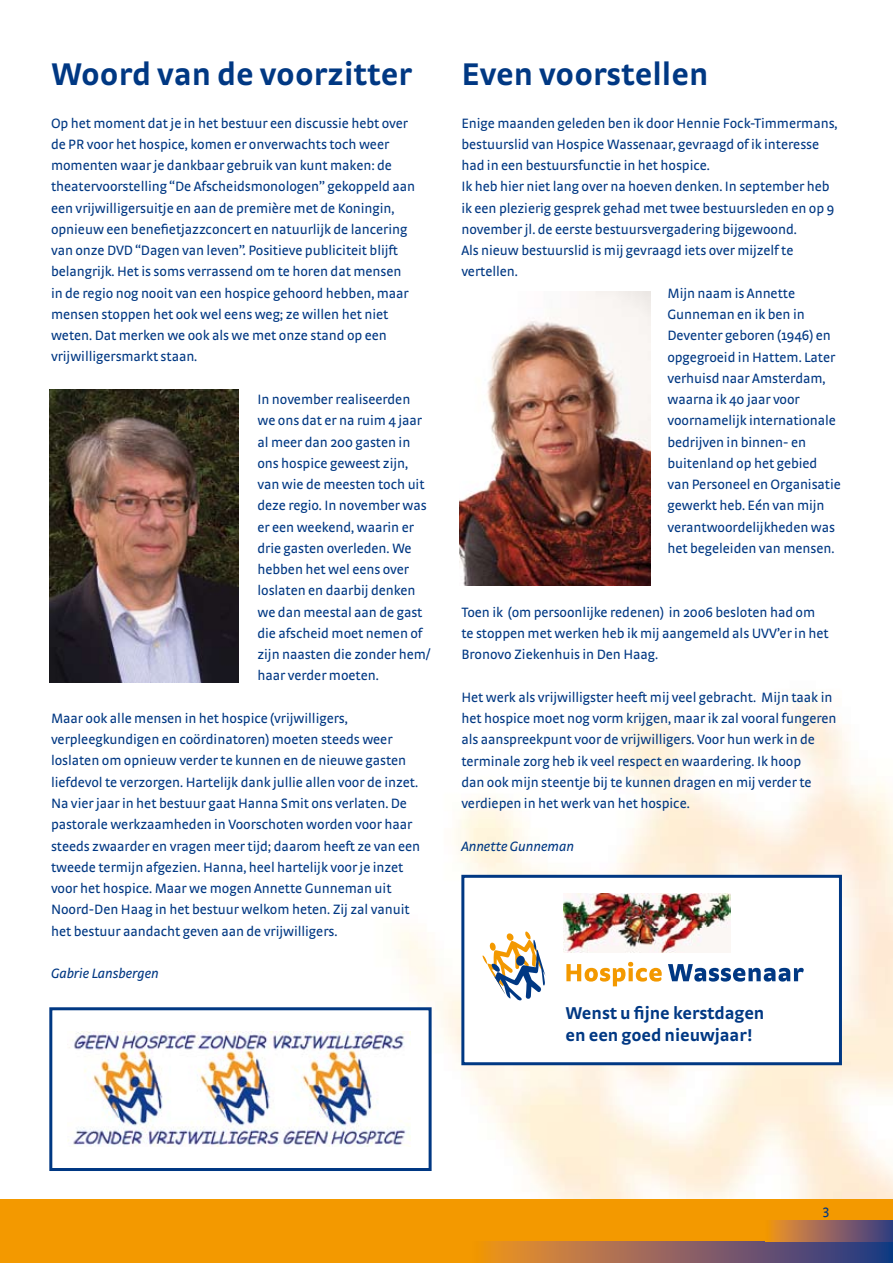
<style>
.page{position:relative;width:893px;height:1263px;background:#fff}
.page>*{position:absolute;margin:0;border:0;box-sizing:border-box;transform-origin:0 0}
.t1{font:700 33px "Strada";color:#003883}
.t2{font:700 18px/21.6px "Strada";letter-spacing:-.005em;color:#003883}
.t3{font:14.25px/21.3px "Strada";letter-spacing:-.005em;color:#003883}
.t4{font:italic 14.25px "Strada";letter-spacing:-.005em;color:#003883}
</style>
<div class="page">
<div style="left:0;top:1199px;width:893px;height:64px;background:#f39900"></div>
<svg style="left:484px;top:1242px;width:409px;height:21px;background:#89625d"></svg>
<svg style="left:770px;top:1220px;width:123px;height:22px;background:#91645b"></svg>
<img style="left:49px;top:389px;width:190px;height:294px">
<img style="left:459px;top:292px;width:191px;height:293px">
<img style="left:68px;top:1031px;width:343px;height:116px">
<div style="left:49px;top:1007px;width:383px;height:164px;border:3px solid #003883"></div>
<div style="left:461px;top:875px;width:381px;height:190px;background:#fff;border:3px solid #003883"></div>
<svg style="left:482px;top:931px;width:63px;height:69px"></svg>
<svg style="left:566px;top:962px;width:96px;height:24px"></svg>
<svg style="left:668px;top:964px;width:136px;height:17px"></svg>
<img style="left:563px;top:894px;width:168px;height:59px">
<h1 class="t1" style="left:51px;top:54px;width:362px">Woord van de voorzitter</h1>
<h1 class="t1" style="left:461px;top:54px;width:249px">Even voorstellen</h1>
<p class="t3" style="left:51px;top:112px;width:366px">Op het moment dat je in het bestuur een discussie hebt over de PR voor het hospice, komen er onverwachts toch weer momenten waar je dankbaar gebruik van kunt maken: de theatervoorstelling “De Afscheidsmonologen” gekoppeld aan een vrijwilligersuitje en aan de première met de Koningin, opnieuw een benefietjazzconcert en natuurlijk de lancering van onze DVD “Dagen van leven”. Positieve publiciteit blijft belangrijk. Het is soms verrassend om te horen dat mensen in de regio nog nooit van een hospice gehoord hebben, maar mensen stoppen het ook wel eens weg; ze willen het niet weten. Dat merken we ook als we met onze stand op een vrijwilligersmarkt staan.</p>
<p class="t3" style="left:257px;top:388px;width:174px">In november realiseerden we ons dat er na ruim 4 jaar al meer dan 200 gasten in ons hospice geweest zijn, van wie de meesten toch uit deze regio. In november was er een weekend, waarin er drie gasten overleden. We hebben het wel eens over loslaten en daarbij denken we dan meestal aan de gast die afscheid moet nemen of zijn naasten die zonder hem/ haar verder moeten.</p>
<p class="t3" style="left:51px;top:707px;width:371px">Maar ook alle mensen in het hospice (vrijwilligers, verpleegkundigen en coördinatoren) moeten steeds weer loslaten om opnieuw verder te kunnen en de nieuwe gasten liefdevol te verzorgen. Hartelijk dank jullie allen voor de inzet.<br>Na vier jaar in het bestuur gaat Hanna Smit ons verlaten. De pastorale werkzaamheden in Voorschoten worden voor haar steeds zwaarder en vragen meer tijd; daarom heeft ze van een tweede termijn afgezien. Hanna, heel hartelijk voor je inzet voor het hospice. Maar we mogen Annette Gunneman uit Noord-Den Haag in het bestuur welkom heten. Zij zal vanuit het bestuur aandacht geven aan de vrijwilligers.</p>
<p class="t4" style="left:51px;top:965px;width:109px">Gabrie Lansbergen</p>
<p class="t3" style="left:461px;top:112px;width:378px">Enige maanden geleden ben ik door Hennie Fock-Timmermans,</p>
<p class="t3" style="left:461px;top:133px;width:359px">bestuurslid van Hospice Wassenaar, gevraagd of ik interesse</p>
<p class="t3" style="left:461px;top:155px;width:250px">had in een bestuursfunctie in het hospice.</p>
<p class="t3" style="left:461px;top:176px;width:370px">Ik heb hier niet lang over na hoeven denken. In september heb</p>
<p class="t3" style="left:461px;top:197px;width:374px">ik een plezierig gesprek gehad met twee bestuursleden en op 9</p>
<p class="t3" style="left:461px;top:218px;width:337px">november jl. de eerste bestuursvergadering bijgewoond.</p>
<p class="t3" style="left:461px;top:240px;width:334px">Als nieuw bestuurslid is mij gevraagd iets over mijzelf te</p>
<p class="t3" style="left:461px;top:261px;width:58px">vertellen.</p>
<p class="t3" style="left:667px;top:282px;width:129px">Mijn naam is Annette</p>
<p class="t3" style="left:667px;top:303px;width:139px">Gunneman en ik ben in</p>
<p class="t3" style="left:667px;top:325px;width:165px">Deventer geboren (1946) en</p>
<p class="t3" style="left:667px;top:346px;width:169px">opgegroeid in Hattem. Later</p>
<p class="t3" style="left:667px;top:367px;width:160px">verhuisd naar Amsterdam,</p>
<p class="t3" style="left:667px;top:388px;width:134px">waarna ik 40 jaar voor</p>
<p class="t3" style="left:667px;top:410px;width:170px">voornamelijk internationale</p>
<p class="t3" style="left:667px;top:431px;width:140px">bedrijven in binnen- en</p>
<p class="t3" style="left:667px;top:452px;width:151px">buitenland op het gebied</p>
<p class="t3" style="left:667px;top:473px;width:175px">van Personeel en Organisatie</p>
<p class="t3" style="left:667px;top:495px;width:159px">gewerkt heb. Eén van mijn</p>
<p class="t3" style="left:667px;top:516px;width:169px">verantwoordelijkheden was</p>
<p class="t3" style="left:667px;top:537px;width:169px">het begeleiden van mensen.</p>
<p class="t3" style="left:461px;top:601px;width:369px">Toen ik (om persoonlijke redenen) in 2006 besloten had om te stoppen met werken heb ik mij aangemeld als UVV’er in het<br>Bronovo Ziekenhuis in Den Haag.</p>
<p class="t3" style="left:461px;top:686px;width:377px">Het werk als vrijwilligster heeft mij veel gebracht. Mijn taak in het hospice moet nog vorm krijgen, maar ik zal vooral fungeren als aanspreekpunt voor de vrijwilligers. Voor hun werk in de terminale zorg heb ik veel respect en waardering. Ik hoop<br>dan ook mijn steentje bij te kunnen dragen en mij verder te verdiepen in het werk van het hospice.</p>
<p class="t4" style="left:461px;top:838px;width:114px">Annette Gunneman</p>
<p class="t2" style="left:566px;top:1002px;width:200px">Wenst u fijne kerstdagen en een goed nieuwjaar!</p>
<p class="t3" style="left:823px;top:1200px;width:8px">3</p>
</div>
